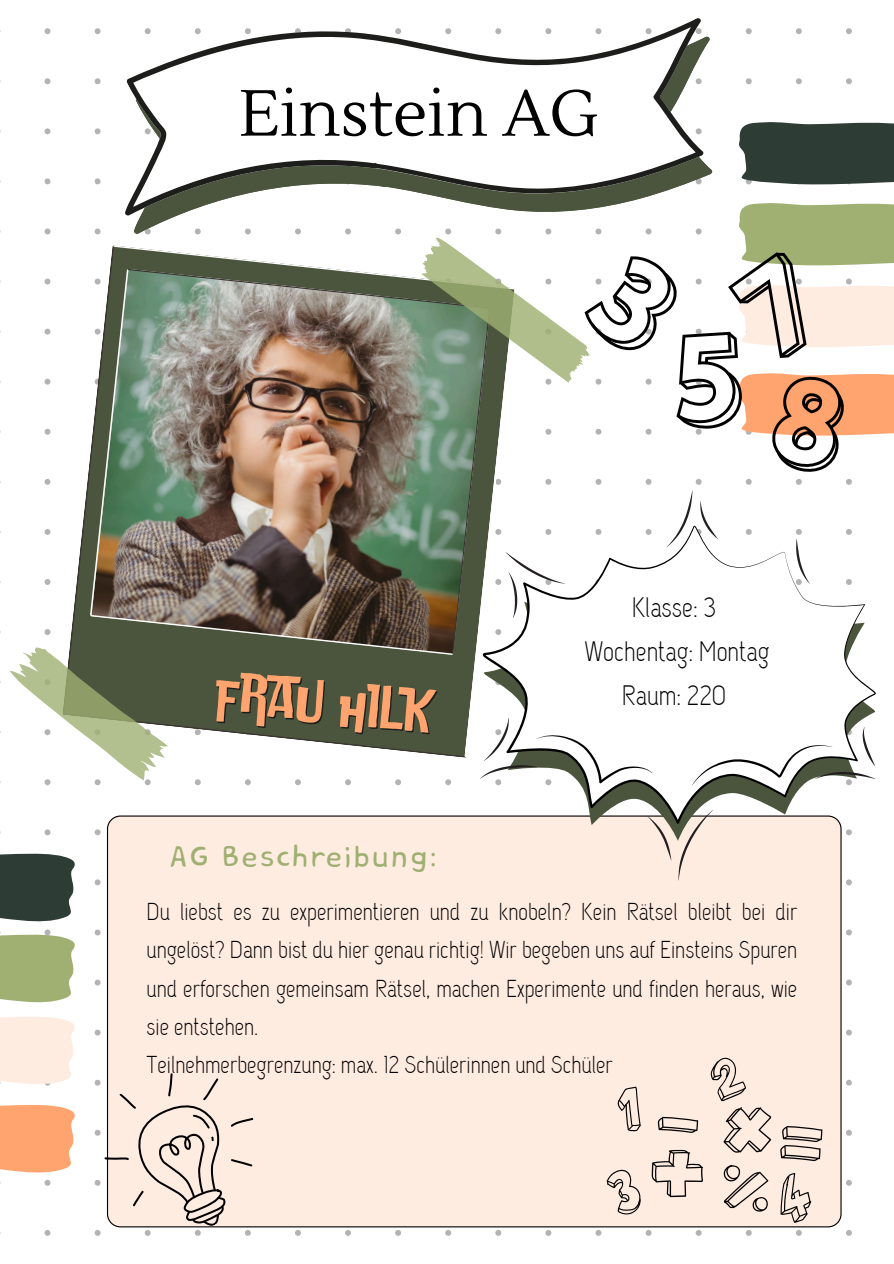
<style>
.page{position:relative;width:894px;height:1264px;background:#fff}
.page>*{position:absolute;margin:0;border:0;box-sizing:border-box;transform-origin:0 0}
.t1{font:64.8px "Lustria";color:#000}
.t2{font:54.45px "Do Ub Le Ba Ss";color:#ffa46f}
.t3{font:37.05px "Core Bandi Face";color:#9fb072}
.t4{font:28.05px/44.1px "Capsuula";color:#000;text-align:center}
.t5{font:24.3px/38.4px "Capsuula";color:#000;text-align:justify}
</style>
<div class="page">
<div style="left:107px;top:815px;width:733px;height:412px;background:#ffece1"></div>
<svg style="left:0;top:853px;width:75px;height:233px"></svg>
<svg style="left:0;top:1105px;width:75px;height:68px;background:#ffab7b"></svg>
<svg style="left:134px;top:36px;width:576px;height:198px"></svg>
<svg style="left:125px;top:18px;width:579px;height:198px"></svg>
<svg style="left:71px;top:459px;width:19px;height:178px"></svg>
<img style="left:90px;top:245px;width:412px;height:512px">
<svg style="left:479px;top:490px;width:396px;height:390px"></svg>
<svg style="left:10px;top:637px;width:162px;height:147px"></svg>
<svg style="left:410px;top:115px;width:483px;height:357px"></svg>
<svg style="left:722px;top:1164px;width:46px;height:48px;background:#d4c4bb"></svg>
<svg style="left:780px;top:1125px;width:42px;height:36px;background:#c3b4ab"></svg>
<svg style="left:651px;top:1149px;width:52px;height:48px;background:#d9c9bf"></svg>
<svg style="left:657px;top:1116px;width:41px;height:17px"></svg>
<svg style="left:617px;top:1086px;width:23px;height:45px"></svg>
<svg style="left:710px;top:1057px;width:61px;height:95px;background:#e2d1c7"></svg>
<svg style="left:606px;top:1168px;width:34px;height:46px;background:#d7c7be"></svg>
<svg style="left:780px;top:1172px;width:31px;height:50px;background:#cfbfb6"></svg>
<svg style="left:104px;top:1072px;width:150px;height:156px;background:#eadad0"></svg>
<p class="t1" style="left:239px;top:74px;width:361px">Einstein AG</p>
<h1 class="t2" style="left:215px;top:661px;width:219px;rotate:5deg">Frau Hilk</h1>
<p class="t4" style="left:584px;top:585px;width:186px">Klasse: 3<br>Wochentag: Montag<br>Raum: 220</p>
<p class="t3" style="left:169px;top:837px;width:270px">AG Beschreibung:</p>
<p class="t5" style="left:146px;top:892px;width:652px">Du liebst es zu experimentieren und zu knobeln? Kein Rätsel bleibt bei dir ungelöst? Dann bist du hier genau richtig! Wir begeben uns auf Einsteins Spuren und erforschen gemeinsam Rätsel, machen Experimente und finden heraus, wie sie entstehen.</p>
<p class="t5" style="left:146px;top:1046px;width:467px">Teilnehmerbegrenzung: max. 12 Schülerinnen und Schüler</p>
</div>
